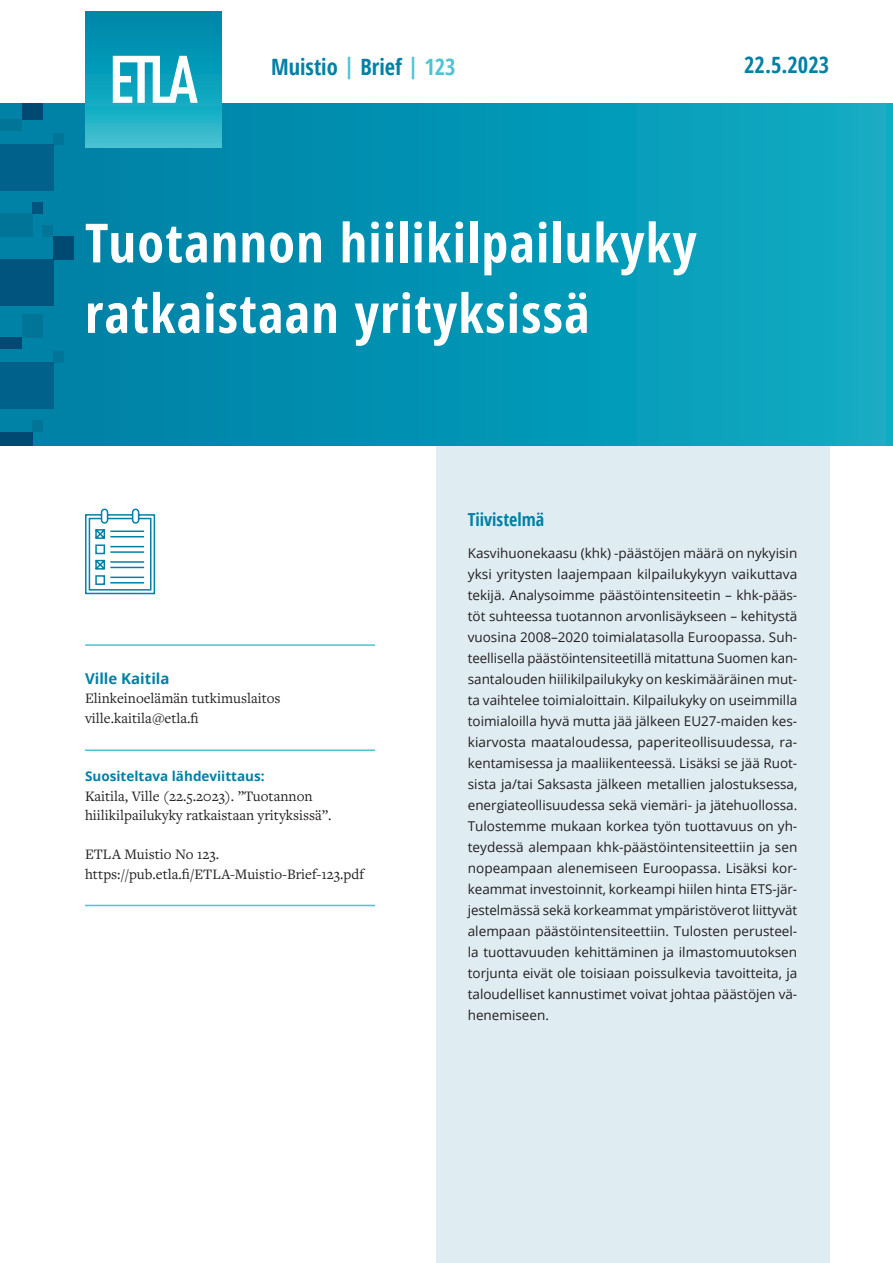
<style>
.page{position:relative;width:893px;height:1263px;background:#fff}
.page>*{position:absolute;margin:0;border:0;box-sizing:border-box;transform-origin:0 0}
.t1{font:700 condensed 54px/70.5px "Open Sans";letter-spacing:.025em;color:#fff}
.t2{font:700 condensed 22.5px "Open Sans";color:#0081a5}
.t3{font:700 condensed 18px "Open Sans";color:#0081a5}
.t4{font:15px/19.5px "Freight Text Pro";color:#231f20}
.t5{font:700 15px "Open Sans";color:#0081a5}
.t6{font:13.5px/21px "Open Sans";color:#231f20;text-align:justify}
.t7{font:700 13.5px "Open Sans";color:#0081a5}
.s1{color:#4cc4d2}
</style>
<div class="page">
<div style="left:436px;top:441px;width:393px;height:822px;background:#dfecf2"></div>
<div style="left:0;top:104px;width:893px;height:342px;background:linear-gradient(to right,#007da3,#0eabc4)"></div>
<div style="left:0;top:260px;width:53px;height:46px;background:#00547e"></div>
<div style="left:0;top:144px;width:53px;height:46px;background:#00618a"></div>
<div style="left:0;top:362px;width:53px;height:46px;background:#00618a"></div>
<div style="left:53px;top:237px;width:21px;height:23px;background:#004973"></div>
<div style="left:0;top:214px;width:32px;height:23px;background:#007597"></div>
<div style="left:0;top:432px;width:32px;height:14px;background:#004973"></div>
<div style="left:22px;top:104px;width:21px;height:16px;background:#004973"></div>
<div style="left:43px;top:225px;width:10px;height:12px;background:#007597"></div>
<div style="left:53px;top:133px;width:10px;height:11px;background:#007597"></div>
<div style="left:53px;top:351px;width:10px;height:11px;background:#007597"></div>
<div style="left:0;top:120px;width:22px;height:11px;background:#007597"></div>
<div style="left:0;top:338px;width:22px;height:11px;background:#004973"></div>
<div style="left:32px;top:202px;width:11px;height:12px;background:#00547e"></div>
<div style="left:32px;top:420px;width:11px;height:12px;background:#007597"></div>
<div style="left:22px;top:315px;width:21px;height:23px;background:#007597"></div>
<svg style="left:85px;top:12px;width:136px;height:136px;background:#14a1bc"></svg>
<svg style="left:113px;top:56px;width:85px;height:47px"></svg>
<svg style="left:85px;top:508px;width:71px;height:87px"></svg>
<hr style="left:85px;top:644px;width:290px;height:2px;background:#4cc4d2">
<hr style="left:85px;top:749px;width:290px;height:2px;background:#4cc4d2">
<hr style="left:85px;top:905px;width:290px;height:1px;background:#4cc4d2">
<h2 class="t2" style="left:271px;top:51px;width:186px">Muistio <span class="s1">|</span> Brief <span class="s1">| 123</span></h2>
<h2 class="t2" style="left:744px;top:49px;width:87px">22.5.2023</h2>
<h1 class="t1" style="left:85px;top:206px;width:613px">Tuotannon hiilikilpailukyky ratkaistaan yrityksissä</h1>
<p class="t5" style="left:85px;top:668px;width:86px">Ville Kaitila</p>
<p class="t4" style="left:85px;top:688px;width:197px">Elinkeinoelämän tutkimuslaitos ville.kaitila@etla.fi</p>
<p class="t7" style="left:85px;top:767px;width:181px">Suositeltava lähdeviittaus:</p>
<p class="t4" style="left:85px;top:786px;width:248px">Kaitila, Ville (22.5.2023). ”Tuotannon hiilikilpailukyky ratkaistaan yrityksissä”.</p>
<p class="t4" style="left:85px;top:844px;width:280px">ETLA Muistio No 123. https://pub.etla.fi/ETLA-Muistio-Brief-123.pdf</p>
<h3 class="t3" style="left:468px;top:507px;width:78px">Tiivistelmä</h3>
<p class="t6" style="left:468px;top:542px;width:331px">Kasvihuonekaasu (khk) -päästöjen määrä on nykyisin yksi yritysten laajempaan kilpailukykyyn vaikuttava tekijä. Analysoimme päästöintensiteetin – khk-pääs&shy;töt suhteessa tuotannon arvonlisäykseen – kehitystä vuosina 2008–2020 toimialatasolla Euroopassa. Suh&shy;teellisella päästöintensiteetillä mitattuna Suomen kan&shy;santalouden hiilikilpailukyky on keskimääräinen mut&shy;ta vaihtelee toimialoittain. Kilpailukyky on useimmilla toimialoilla hyvä mutta jää jälkeen EU27-maiden kes&shy;kiarvosta maataloudessa, paperiteollisuudessa, ra&shy;kentamisessa ja maaliikenteessä. Lisäksi se jää Ruot&shy;sista ja/tai Saksasta jälkeen metallien jalostuksessa, energiateollisuudessa sekä viemäri- ja jätehuollossa.<br>Tulostemme mukaan korkea työn tuottavuus on yh&shy;teydessä alempaan khk-päästöintensiteettiin ja sen nopeampaan alenemiseen Euroopassa. Lisäksi kor&shy;keammat investoinnit, korkeampi hiilen hinta ETS-jär&shy;jestelmässä sekä korkeammat ympäristöverot liittyvät alempaan päästöintensiteettiin. Tulosten perusteel&shy;la tuottavuuden kehittäminen ja ilmastomuutoksen torjunta eivät ole toisiaan poissulkevia tavoitteita, ja taloudelliset kannustimet voivat johtaa päästöjen vä&shy;henemiseen.</p>
</div>
